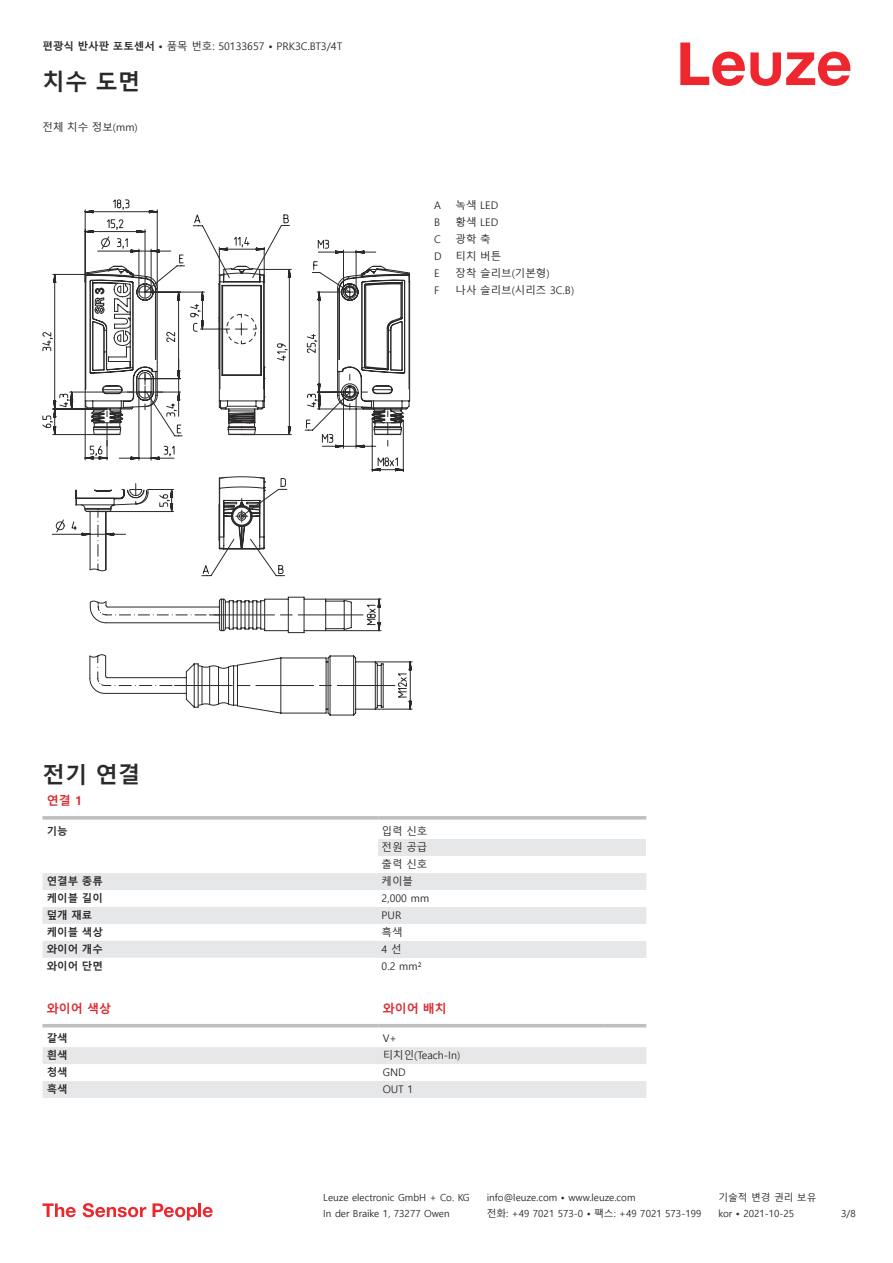
<style>
.page{position:relative;width:893px;height:1263px;background:#fff}
.page>*{position:absolute;margin:0;border:0;box-sizing:border-box;transform-origin:0 0}
.t1{font:700 22.5px "Malgun Gothic";color:#2b292a}
.t2{font:700 12px "Malgun Gothic";color:#db2a30}
.t3{font:10.5px/17px "Malgun Gothic";color:#2b292a;text-align:justify}
.t4{font:700 10.5px "Malgun Gothic";color:#2b292a}
.t5{font:9.75px "Malgun Gothic";color:#2b292a}
.s1{font-weight:700}
</style>
<div class="page">
<svg style="left:680px;top:43px;width:170px;height:43px"></svg>
<svg style="left:43px;top:873px;width:335px;height:85px;fill:#e6e7e9"></svg>
<svg style="left:43px;top:816px;width:335px;height:4px"></svg>
<svg style="left:378px;top:816px;width:268px;height:4px"></svg>
<div style="left:378px;top:839px;width:268px;height:17px;background:#e6e7e9"></div>
<div style="left:378px;top:873px;width:268px;height:17px;background:#e6e7e9"></div>
<div style="left:378px;top:907px;width:268px;height:17px;background:#e6e7e9"></div>
<div style="left:378px;top:941px;width:268px;height:17px;background:#e6e7e9"></div>
<svg style="left:43px;top:1027px;width:603px;height:1px"></svg>
<svg style="left:43px;top:1047px;width:603px;height:51px"></svg>
<hr style="left:43px;top:1024px;width:335px;height:3px;background:#bdbfc1">
<hr style="left:378px;top:1024px;width:226px;height:3px;background:#bdbfc1">
<hr style="left:604px;top:1024px;width:42px;height:3px;background:#bdbfc1">
<svg style="left:43px;top:1203px;width:33px;height:14px"></svg>
<svg style="left:83px;top:1203px;width:63px;height:14px"></svg>
<svg style="left:153px;top:1203px;width:44px;height:17px"></svg>
<hr style="left:198px;top:1203px;width:3px;height:14px;background:#ed272d">
<svg style="left:203px;top:1207px;width:10px;height:10px"></svg>
<svg style="left:91px;top:279px;width:322px;height:431px"></svg>
<svg style="left:52px;top:472px;width:304px;height:214px"></svg>
<svg style="left:43px;top:200px;width:367px;height:272px"></svg>
<svg style="left:97px;top:236px;width:292px;height:299px"></svg>
<p class="t3" style="left:43px;top:38px;width:301px"><span class="s1">편광식 반사판 포토센서 •</span> 품목 번호: 50133657 <span class="s1">•</span> PRK3C.BT3/4T</p>
<h1 class="t1" style="left:43px;top:69px;width:99px">치수 도면</h1>
<p class="t3" style="left:43px;top:118px;width:97px">전체 치수 정보(mm)</p>
<p class="t3" style="left:434px;top:197px;width:8px">A</p>
<p class="t3" style="left:456px;top:197px;width:44px">녹색 LED</p>
<p class="t3" style="left:434px;top:214px;width:8px">B</p>
<p class="t3" style="left:456px;top:214px;width:44px">황색 LED</p>
<p class="t3" style="left:434px;top:231px;width:8px">C</p>
<p class="t3" style="left:456px;top:231px;width:37px">광학 축</p>
<p class="t3" style="left:434px;top:249px;width:9px">D</p>
<p class="t3" style="left:456px;top:248px;width:47px">티치 버튼</p>
<p class="t3" style="left:434px;top:266px;width:7px">E</p>
<p class="t3" style="left:456px;top:265px;width:96px">장착 슬리브(기본형)</p>
<p class="t3" style="left:434px;top:283px;width:7px">F</p>
<p class="t3" style="left:456px;top:282px;width:120px">나사 슬리브(시리즈 3C.B)</p>
<h1 class="t1" style="left:43px;top:761px;width:99px">전기 연결</h1>
<p class="t2" style="left:47px;top:794px;width:37px">연결 1</p>
<p class="t4" style="left:47px;top:824px;width:22px">기능</p>
<p class="t3" style="left:382px;top:822px;width:47px">입력 신호 전원 공급 출력 신호</p>
<p class="t4" style="left:47px;top:875px;width:58px">연결부 종류</p>
<p class="t3" style="left:382px;top:873px;width:33px">케이블</p>
<p class="t4" style="left:47px;top:892px;width:58px">케이블 길이</p>
<p class="t3" style="left:382px;top:890px;width:49px">2,000 mm</p>
<p class="t4" style="left:47px;top:909px;width:47px">덮개 재료</p>
<p class="t3" style="left:382px;top:907px;width:21px">PUR</p>
<p class="t4" style="left:47px;top:926px;width:58px">케이블 색상</p>
<p class="t3" style="left:382px;top:924px;width:22px">흑색</p>
<p class="t4" style="left:47px;top:943px;width:58px">와이어 개수</p>
<p class="t3" style="left:382px;top:941px;width:21px">4 선</p>
<p class="t4" style="left:47px;top:960px;width:58px">와이어 단면</p>
<p class="t3" style="left:382px;top:958px;width:41px">0.2 mm²</p>
<p class="t2" style="left:47px;top:1002px;width:66px">와이어 색상</p>
<p class="t2" style="left:383px;top:1002px;width:66px">와이어 배치</p>
<p class="t4" style="left:47px;top:1032px;width:22px">갈색</p>
<p class="t3" style="left:383px;top:1030px;width:16px">V+</p>
<p class="t4" style="left:47px;top:1049px;width:22px">흰색</p>
<p class="t3" style="left:383px;top:1047px;width:79px">티치인(Teach-In)</p>
<p class="t4" style="left:47px;top:1066px;width:22px">청색</p>
<p class="t3" style="left:383px;top:1064px;width:24px">GND</p>
<p class="t4" style="left:47px;top:1083px;width:22px">흑색</p>
<p class="t3" style="left:383px;top:1081px;width:32px">OUT 1</p>
<p class="t5" style="left:323px;top:1192px;width:148px">Leuze electronic GmbH + Co. KG</p>
<p class="t5" style="left:487px;top:1192px;width:150px">info@leuze.com • www.leuze.com</p>
<p class="t5" style="left:718px;top:1192px;width:100px">기술적 변경 권리 보유</p>
<p class="t5" style="left:323px;top:1208px;width:128px">In der Braike 1, 73277 Owen</p>
<p class="t5" style="left:487px;top:1208px;width:216px">전화: +49 7021 573-0 • 팩스: +49 7021 573-199</p>
<p class="t5" style="left:718px;top:1208px;width:77px">kor • 2021-10-25</p>
<p class="t5" style="left:841px;top:1208px;width:16px">3 /8</p>
</div>
